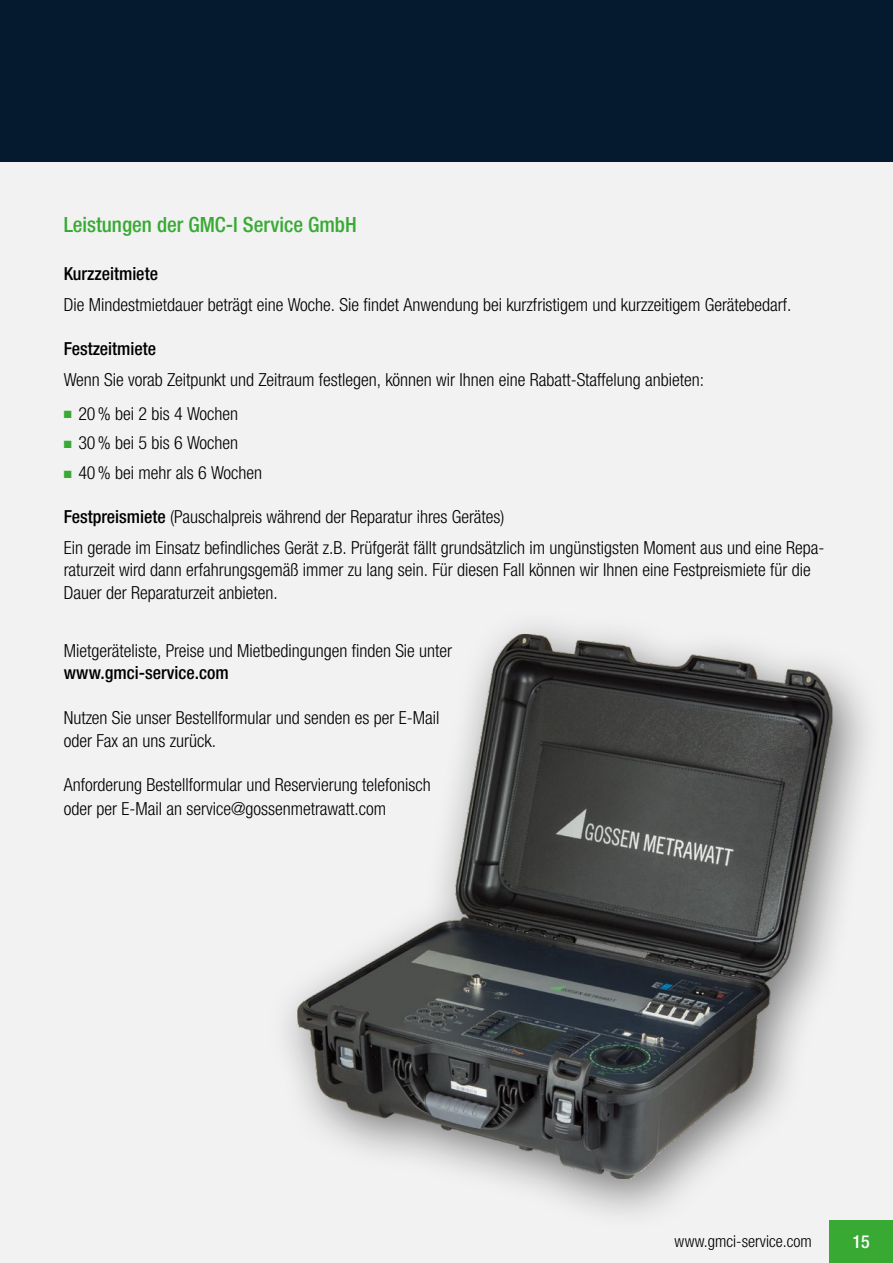
<style>
.page{position:relative;width:893px;height:1263px;background:#f2f2f2}
.page>*{position:absolute;margin:0;border:0;box-sizing:border-box;transform-origin:0 0}
.t1{font:500 condensed 21px "Helvetica Neue LTW1 G";color:#38aa34}
.t2{font:300 condensed 18px/22.5px "Helvetica Neue LTW1 G";color:#000}
.t3{font:500 condensed 18px "Helvetica Neue LTW1 G";color:#000}
.t4{font:500 condensed 18px "Helvetica Neue LTW1 G";color:#fff}
.t5{font:300 condensed 16.5px "Helvetica Neue LTW1 G";color:#000}
.s1{color:#38aa34}
.s2{font-weight:500}
</style>
<div class="page">
<div style="left:0;top:0;width:893px;height:162px;background:#05192f"></div>
<div style="left:829px;top:1220px;width:64px;height:43px;background:#38aa34"></div>
<div style="left:266px;top:607px;width:617px;height:626px;background:#000;opacity:.51"></div>
<img style="left:297px;top:634px;width:535px;height:545px">
<p class="t1" style="left:64px;top:212px;width:294px">Leistungen der GMC-I Service GmbH</p>
<p class="t3" style="left:64px;top:263px;width:96px">Kurzzeitmiete</p>
<p class="t2" style="left:64px;top:293px;width:729px">Die Mindestmietdauer beträgt eine Woche. Sie findet Anwendung bei kurzfristigem und kurzzeitigem Gerätebedarf.</p>
<p class="t3" style="left:64px;top:337px;width:94px">Festzeitmiete</p>
<p class="t2" style="left:64px;top:368px;width:642px">Wenn Sie vorab Zeitpunkt und Zeitraum festlegen, können wir Ihnen eine Rabatt-Staffelung anbieten:</p>
<p class="t2" style="left:64px;top:402px;width:176px"><span class="s1">■</span> 20% bei 2 bis 4 Wochen</p>
<p class="t2" style="left:64px;top:432px;width:176px"><span class="s1">■</span> 30% bei 5 bis 6 Wochen</p>
<p class="t2" style="left:64px;top:462px;width:200px"><span class="s1">■</span> 40% bei mehr als 6 Wochen</p>
<p class="t2" style="left:64px;top:501px;width:762px;line-height:31px"><span class="s2">Festpreismiete</span> (Pauschalpreis während der Reparatur ihres Gerätes)<br>Ein gerade im Einsatz befindliches Gerät z.B. Prüfgerät fällt grundsätzlich im ungünstigsten Moment aus und eine Repa-</p>
<p class="t2" style="left:64px;top:559px;width:748px">raturzeit wird dann erfahrungsgemäß immer zu lang sein. Für diesen Fall können wir Ihnen eine Festpreismiete für die<br>Dauer der Reparaturzeit anbieten.</p>
<p class="t2" style="left:64px;top:639px;width:390px">Mietgeräteliste, Preise und Mietbedingungen finden Sie unter</p>
<p class="t3" style="left:64px;top:662px;width:167px">www.gmci-service.com</p>
<p class="t2" style="left:64px;top:707px;width:377px">Nutzen Sie unser Bestellformular und senden es per E-Mail oder Fax an uns zurück.</p>
<p class="t2" style="left:64px;top:772px;width:369px;line-height:24px">Anforderung Bestellformular und Reservierung telefonisch oder per E-Mail an service@gossenmetrawatt.com</p>
<p class="t5" style="left:675px;top:1231px;width:139px">www.gmci-service.com</p>
<p class="t4" style="left:852px;top:1231px;width:19px">15</p>
</div>
